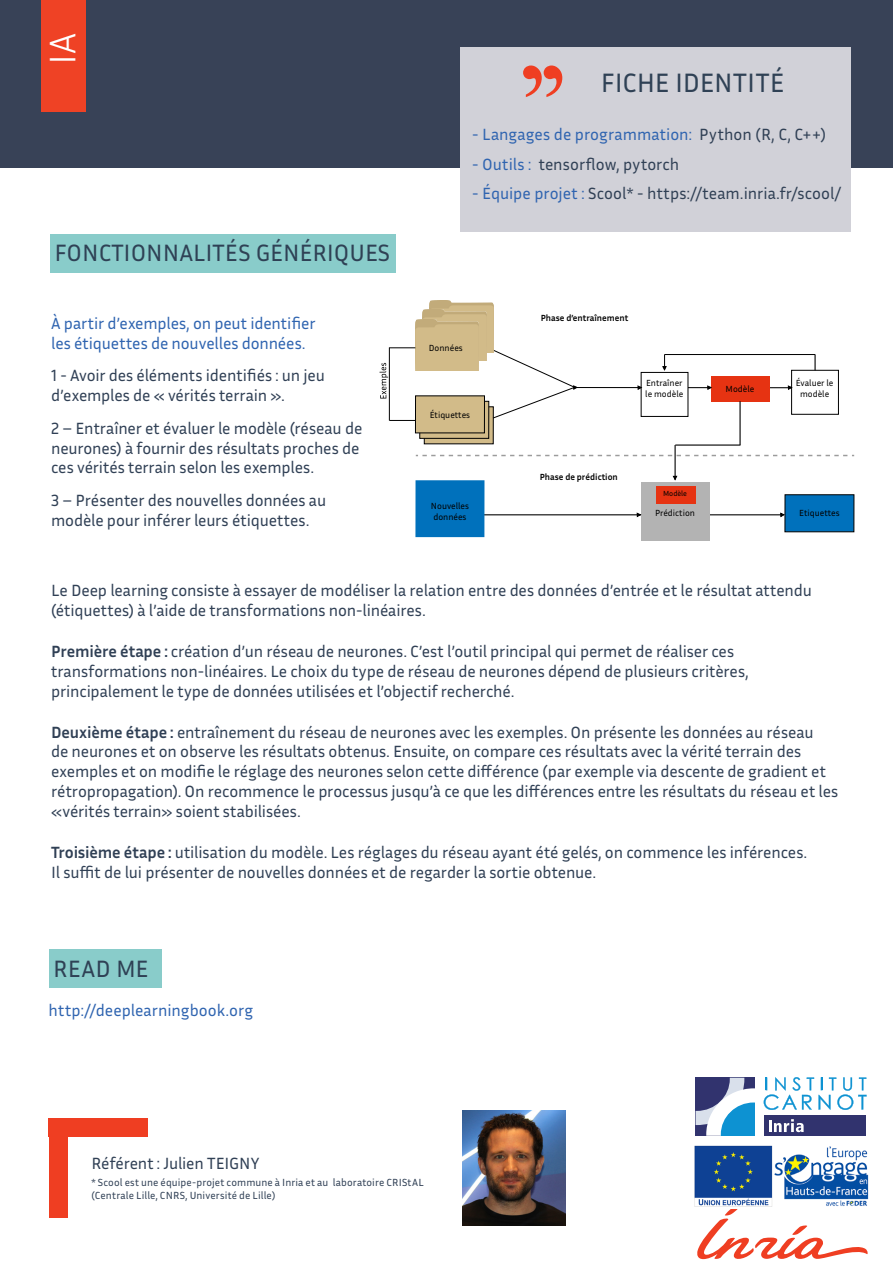
<style>
.page{position:relative;width:893px;height:1263px;background:#fff}
.page>*{position:absolute;margin:0;border:0;box-sizing:border-box;transform-origin:0 0}
.t1{font:300 37.5px "Inria Sans";color:#fff}
.t2{font:27px "Inria Sans";letter-spacing:.005em;color:#2f4155}
.t3{font:24px "Inria Sans";color:#2f4155}
.Texte_courant{font:16.5px/19.8px "Inria Sans";letter-spacing:-.005em;color:#304055}
.t4{font:16.5px/19.8px "Inria Sans";color:#2f64b0}
.Texte_courant-2{font:10.5px/12.6px "Inria Sans";letter-spacing:.01em;color:#304055}
.t5{font:9px/10.8px "Inria Sans";color:#000}
.t6{font:700 9px "Inria Sans";color:#000}
.t7{font:7.5px "Inria Sans";color:#000}
.s1{color:#304055}
.s2{color:#2f64b0}
.s3{font-weight:700}
</style>
<div class="page">
<div style="left:49px;top:950px;width:113px;height:38px;background:#89ccca"></div>
<div style="left:0;top:0;width:893px;height:168px;background:#384257"></div>
<div style="left:41px;top:0;width:45px;height:112px;background:#ef4225"></div>
<div style="left:51px;top:234px;width:345px;height:38px;background:#89ccca"></div>
<div style="left:461px;top:47px;width:390px;height:185px;background:#d1d1d8"></div>
<svg style="left:697px;top:1209px;width:171px;height:51px"></svg>
<div style="left:764px;top:1116px;width:102px;height:20px;background:#31336e"></div>
<svg style="left:769px;top:1119px;width:35px;height:13px"></svg>
<svg style="left:696px;top:1078px;width:59px;height:58px"></svg>
<svg style="left:764px;top:1077px;width:103px;height:33px"></svg>
<svg style="left:523px;top:66px;width:39px;height:31px"></svg>
<img style="left:694px;top:1145px;width:175px;height:62px">
<div style="left:424px;top:407px;width:69px;height:37px;background:linear-gradient(to right,#d2bb89,#d2bb89)"></div>
<svg style="left:422px;top:403px;width:65px;height:33px"></svg>
<div style="left:420px;top:401px;width:69px;height:37px;border:1px solid #000"></div>
<div style="left:415px;top:396px;width:69px;height:37px;background:#d2bb89"></div>
<div style="left:415px;top:396px;width:70px;height:37px;border:1px solid #000"></div>
<hr style="left:484px;top:514px;width:297px;height:1px;background:#000">
<img style="left:430px;top:301px;width:63px;height:51px">
<img style="left:423px;top:309px;width:63px;height:51px">
<img style="left:415px;top:319px;width:64px;height:51px">
<div style="left:791px;top:370px;width:48px;height:44px;border:1px solid #000"></div>
<hr style="left:665px;top:354px;width:150px;height:1px;background:#000">
<svg style="left:815px;top:354px;width:1px;height:16px"></svg>
<svg style="left:489px;top:347px;width:306px;height:72px"></svg>
<hr style="left:740px;top:401px;width:1px;height:44px;background:#000">
<hr style="left:675px;top:445px;width:65px;height:1px;background:#000">
<hr style="left:675px;top:445px;width:1px;height:34px;background:#000">
<div style="left:641px;top:483px;width:69px;height:58px;background:#b3b3b3"></div>
<div style="left:656px;top:486px;width:39px;height:17px;background:#e63312"></div>
<div style="left:415px;top:480px;width:69px;height:57px;background:#0071bc"></div>
<div style="left:785px;top:495px;width:69px;height:37px;background:#0071bc"></div>
<svg style="left:780px;top:513px;width:5px;height:4px"></svg>
<svg style="left:416px;top:455px;width:438px;height:1px"></svg>
<svg style="left:379px;top:363px;width:9px;height:36px"></svg>
<svg style="left:389px;top:420px;width:26px;height:1px"></svg>
<svg style="left:390px;top:347px;width:25px;height:1px"></svg>
<hr style="left:389px;top:347px;width:1px;height:73px;background:#000">
<div style="left:49px;top:1118px;width:19px;height:100px;background:#ef3e22"></div>
<div style="left:49px;top:1118px;width:99px;height:19px;background:#ef3e22"></div>
<img style="left:462px;top:1111px;width:104px;height:114px">
<p class="t1" style="left:38px;top:65px;width:34px;rotate:-90deg">IA</p>
<p class="t3" style="left:54px;top:237px;width:337px">FONCTIONNALITÉS GÉNÉRIQUES</p>
<p class="t4" style="left:51px;top:313px;width:266px">À partir d’exemples, on peut identifier les étiquettes de nouvelles données.</p>
<p class="Texte_courant" style="left:51px;top:365px;width:275px">1 - Avoir des éléments identifiés : un jeu d’exemples de « vérités terrain ».</p>
<p class="Texte_courant" style="left:51px;top:418px;width:313px">2 – Entraîner et évaluer le modèle (réseau de neurones) à fournir des résultats proches de ces vérités terrain selon les exemples.</p>
<p class="Texte_courant" style="left:51px;top:490px;width:277px">3 – Présenter des nouvelles données au modèle pour inférer leurs étiquettes.</p>
<p class="t2" style="left:601px;top:65px;width:185px">FICHE IDENTITÉ</p>
<p class="t4" style="left:472px;top:124px;width:356px">- Langages de programmation: <span class="s1">Python (R, C, C++)</span></p>
<p class="Texte_courant" style="left:472px;top:153px;width:209px"><span class="s2">- Outils :</span> tensorflow, pytorch</p>
<p class="Texte_courant" style="left:472px;top:183px;width:371px"><span class="s2">- Équipe projet :</span> Scool* - https://team.inria.fr/scool/</p>
<p class="t5" style="left:429px;top:342px;width:35px">Données</p>
<p class="t5" style="left:430px;top:409px;width:42px">Étiquettes</p>
<p class="t5" style="left:431px;top:500px;width:39px">Nouvelles données</p>
<p class="t6" style="left:541px;top:312px;width:89px">Phase d’entraînement</p>
<p class="t5" style="left:645px;top:377px;width:40px">Entraîner le modèle</p>
<p class="t5" style="left:796px;top:377px;width:39px;text-align:center">Évaluer le modèle</p>
<p class="t5" style="left:726px;top:383px;width:30px">Modèle</p>
<p class="t6" style="left:540px;top:471px;width:80px">Phase de prédiction</p>
<p class="t7" style="left:663px;top:489px;width:25px">Modèle</p>
<p class="t5" style="left:655px;top:507px;width:41px">Prédiction</p>
<p class="t5" style="left:799px;top:507px;width:42px">Etiquettes</p>
<p class="Texte_courant" style="left:51px;top:580px;width:762px">Le Deep learning consiste à essayer de modéliser la relation entre des données d’entrée et le résultat attendu (étiquettes) à l’aide de transformations non-linéaires.</p>
<p class="Texte_courant" style="left:51px;top:641px;width:699px"><span class="s3">Première étape :</span> création d’un réseau de neurones. C’est l’outil principal qui permet de réaliser ces transformations non-linéaires. Le choix du type de réseau de neurones dépend de plusieurs critères, principalement le type de données utilisées et l’objectif recherché.</p>
<p class="Texte_courant" style="left:51px;top:722px;width:789px"><span class="s3">Deuxième étape :</span> entraînement du réseau de neurones avec les exemples. On présente les données au réseau<br>de neurones et on observe les résultats obtenus. Ensuite, on compare ces résultats avec la vérité terrain des exemples et on modifie le réglage des neurones selon cette différence (par exemple via descente de gradient et rétropropagation). On recommence le processus jusqu’à ce que les différences entre les résultats du réseau et les «vérités terrain» soient stabilisées.</p>
<p class="Texte_courant" style="left:51px;top:842px;width:757px"><span class="s3">Troisième étape :</span> utilisation du modèle. Les réglages du réseau ayant été gelés, on commence les inférences.<br>Il suffit de lui présenter de nouvelles données et de regarder la sortie obtenue.</p>
<p class="t3" style="left:53px;top:953px;width:97px">READ ME</p>
<p class="t4" style="left:49px;top:1000px;width:206px">http://deeplearningbook.org</p>
<p class="Texte_courant" style="left:92px;top:1153px;width:169px">Référent : Julien TEIGNY</p>
<p class="Texte_courant-2" style="left:92px;top:1176px;width:334px">* Scool est une équipe-projet commune à Inria et au laboratoire CRIStAL (Centrale Lille, CNRS, Université de Lille)</p>
</div>
